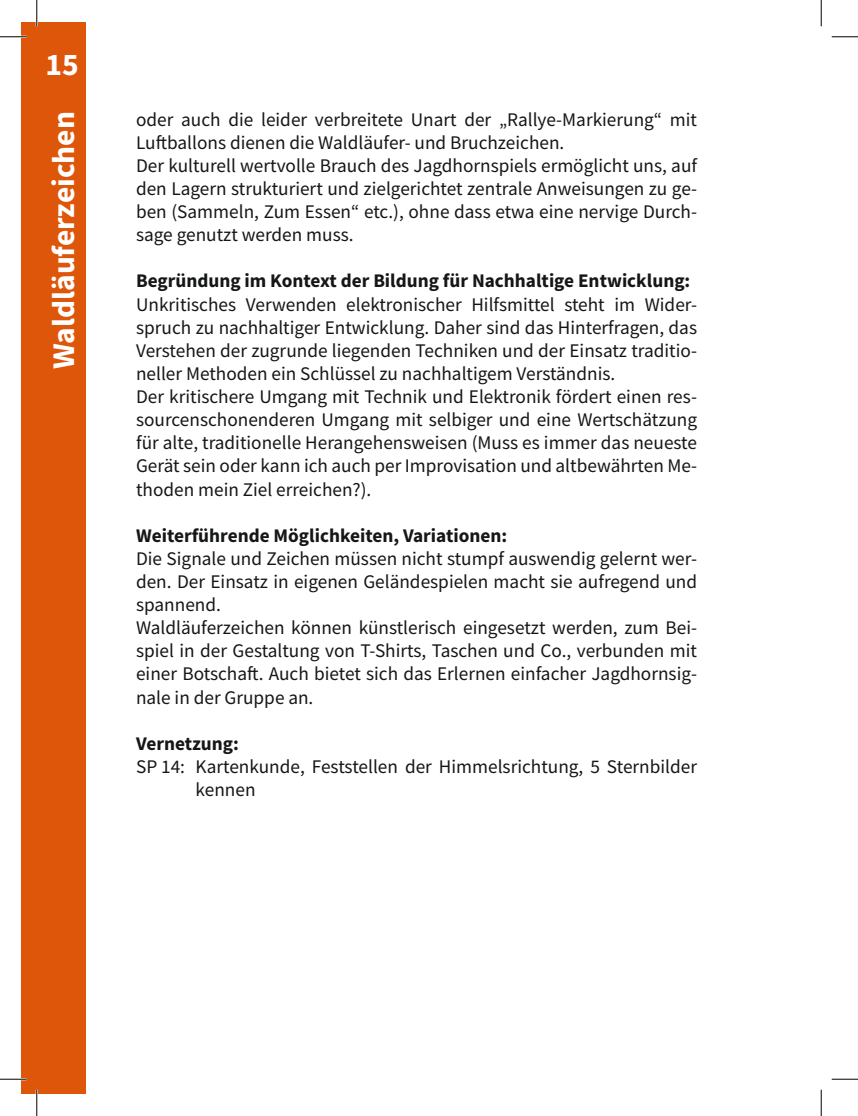
<style>
.page{position:relative;width:858px;height:1116px;background:#fff}
.page>*{position:absolute;margin:0;border:0;box-sizing:border-box;transform-origin:0 0}
.t1{font:700 31.5px "Source Sans Pro";color:#fff}
.t2{font:19.25px/23.1px "Source Sans Pro";color:#151616}
.t3{font:700 19.25px "Source Sans Pro";color:#151616}
</style>
<div class="page">
<div style="left:22px;top:23px;width:64px;height:1070px;background:#de560a"></div>
<hr style="left:0;top:36px;width:26px;height:2px;background:#fff">
<hr style="left:0;top:1077px;width:26px;height:3px;background:#fff">
<hr style="left:36px;top:0;width:2px;height:26px;background:#fff">
<hr style="left:36px;top:1089px;width:2px;height:26px;background:#fff">
<svg style="left:0;top:36px;width:26px;height:1px"></svg>
<svg style="left:831px;top:36px;width:26px;height:1px"></svg>
<svg style="left:0;top:1078px;width:26px;height:1px"></svg>
<svg style="left:831px;top:1078px;width:26px;height:1px"></svg>
<svg style="left:36px;top:0;width:1px;height:26px"></svg>
<svg style="left:36px;top:1089px;width:1px;height:26px"></svg>
<svg style="left:820px;top:0;width:1px;height:26px"></svg>
<svg style="left:820px;top:1089px;width:1px;height:26px"></svg>
<h1 class="t1" style="left:45px;top:53px;width:35px">15</h1>
<h1 class="t1" style="left:51px;top:369px;width:259px;rotate:-90deg">Waldläuferzeichen</h1>
<p class="t2" style="left:136px;top:109px;width:562px">oder auch die leider verbreitete Unart der „Rallye-Markierung“ mit Luftballons dienen die Waldläufer- und Bruchzeichen.<br>Der kulturell wertvolle Brauch des Jagdhornspiels ermöglicht uns, auf den Lagern strukturiert und zielgerichtet zentrale Anweisungen zu ge&shy;ben (Sammeln, Zum Essen“ etc.), ohne dass etwa eine nervige Durch&shy;sage genutzt werden muss.</p>
<p class="t3" style="left:136px;top:273px;width:555px">Begründung im Kontext der Bildung für Nachhaltige Entwicklung:</p>
<p class="t2" style="left:136px;top:294px;width:562px">Unkritisches Verwenden elektronischer Hilfsmittel steht im Wider&shy;spruch zu nachhaltiger Entwicklung. Daher sind das Hinterfragen, das Verstehen der zugrunde liegenden Techniken und der Einsatz traditio&shy;neller Methoden ein Schlüssel zu nachhaltigem Verständnis.<br>Der kritischere Umgang mit Technik und Elektronik fördert einen res&shy;sourcenschonenderen Umgang mit selbiger und eine Wertschätzung für alte, traditionelle Herangehensweisen (Muss es immer das neueste Gerät sein oder kann ich auch per Improvisation und altbewährten Me&shy;thoden mein Ziel erreichen?) .</p>
<p class="t3" style="left:136px;top:527px;width:372px">Weiterführende Möglichkeiten, Variationen:</p>
<p class="t2" style="left:136px;top:548px;width:562px">Die Signale und Zeichen müssen nicht stumpf auswendig gelernt wer&shy;den. Der Einsatz in eigenen Geländespielen macht sie aufregend und spannend.<br>Waldläuferzeichen können künstlerisch eingesetzt werden, zum Bei&shy;spiel in der Gestaltung von T-Shirts, Taschen und Co., verbunden mit einer Botschaft. Auch bietet sich das Erlernen einfacher Jagdhornsig&shy;nale in der Gruppe an.</p>
<p class="t3" style="left:136px;top:735px;width:104px">Vernetzung:</p>
<p class="t2" style="left:195px;top:756px;width:502px;text-indent:-60px">SP 14: Kartenkunde, Feststellen der Himmelsrichtung, 5 Sternbilder kennen</p>
</div>
